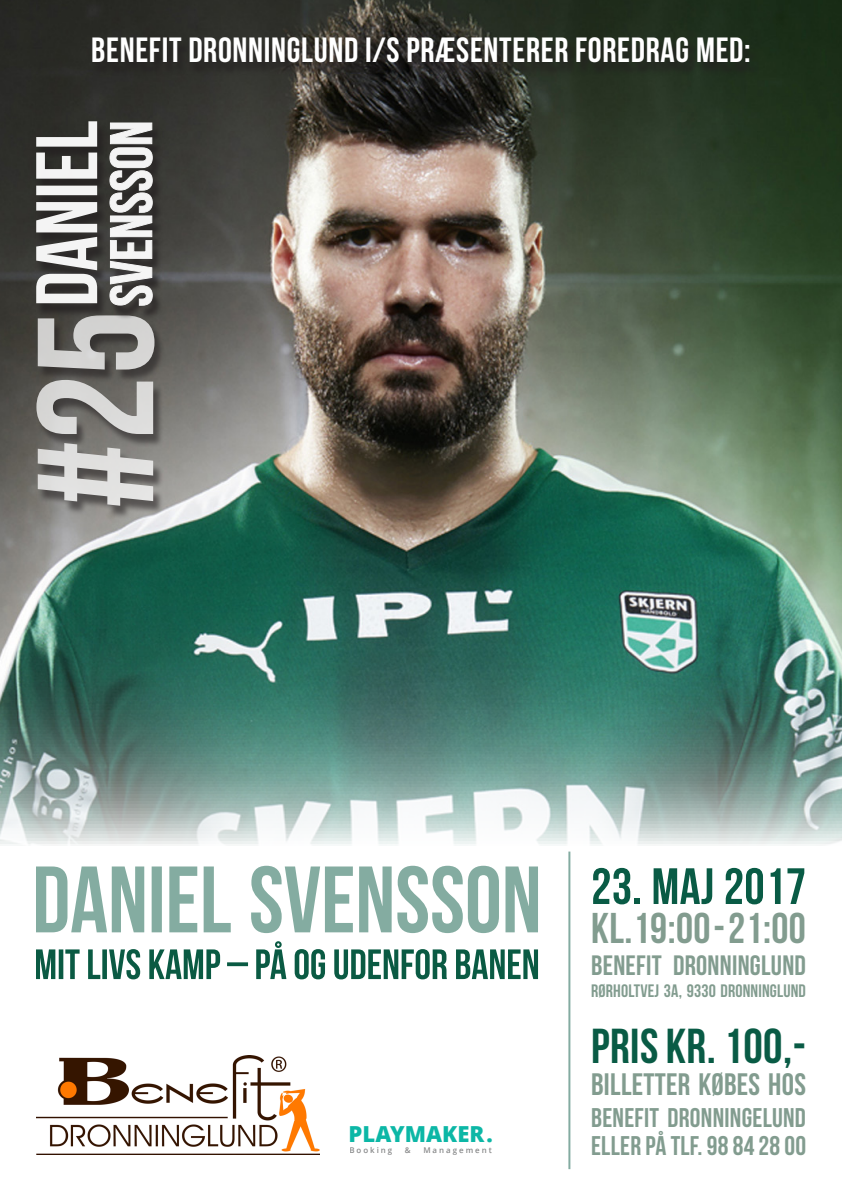
<style>
.page{position:relative;width:842px;height:1191px;background:#fff}
.page>*{position:absolute;margin:0;border:0;box-sizing:border-box;transform-origin:0 0}
.t1{font:51px "Bebas Neue";letter-spacing:.01em;color:#095b45}
.t2{font:49px "Bebas Neue";letter-spacing:.01em;color:#095b45}
.t3{font:43px "Bebas Neue";letter-spacing:.01em;color:#829c8f}
.t4{font:35px "Bebas Neue";letter-spacing:.02em;color:#fff}
.t5{font:31px "Bebas Neue";letter-spacing:.01em;color:#829c8f}
.t6{font:28px "Bebas Neue";letter-spacing:.01em;color:#829c8f}
.t7{font:27px/28.4px "Bebas Neue";letter-spacing:.01em;color:#829c8f}
.t8{font:800 22.1px "Open Sans";color:#0cb7a6}
.t9{font:18px "Bebas Neue";letter-spacing:.01em;color:#829c8f}
.t10{font:600 7.9px "Open Sans";letter-spacing:.25em;color:#88898a}
</style>
<div class="page">
<img style="left:0;top:0;width:842px;height:844px">
<div style="left:36px;top:318px;width:129px;height:201px;background:#231f20;opacity:.75"></div>
<svg style="left:36px;top:319px;width:118px;height:187px;background:#9e9d9b"></svg>
<div style="left:36px;top:124px;width:127px;height:195px;background:#231f20;opacity:.75"></div>
<svg style="left:109px;top:122px;width:44px;height:184px"></svg>
<svg style="left:36px;top:121px;width:61px;height:182px"></svg>
<svg style="left:36px;top:941px;width:502px;height:38px"></svg>
<div style="left:92px;top:41px;width:668px;height:36px;background:#231f20;opacity:.75"></div>
<svg style="left:36px;top:865px;width:502px;height:68px"></svg>
<hr style="left:568px;top:851px;width:2px;height:318px;background:#075744">
<img style="left:36px;top:1055px;width:283px;height:100px">
<p class="t4" style="left:91px;top:31px;width:661px">BENEFIT DRONNINGLUND I/S PRÆSENTERER FOREDRAG MED:</p>
<p class="t8" style="left:349px;top:1117px;width:146px">PLAYMAKER.</p>
<p class="t10" style="left:349px;top:1144px;width:44px">Booking</p>
<p class="t10" style="left:405px;top:1144px;width:7px">&amp;</p>
<p class="t10" style="left:423px;top:1144px;width:70px">Management</p>
<p class="t1" style="left:591px;top:858px;width:216px">23. MAJ 2017</p>
<p class="t3" style="left:591px;top:905px;width:216px">KL.19:00 - 21:00</p>
<p class="t6" style="left:591px;top:949px;width:216px">BENEFIT DRONNINGLUND</p>
<p class="t9" style="left:591px;top:981px;width:216px">RØRHOLTVEJ 3A, 9330 DRONNINGLUND</p>
<p class="t2" style="left:591px;top:1019px;width:216px">PRIS KR. 100,-</p>
<p class="t5" style="left:591px;top:1067px;width:216px">BILLETTER KØBES HOS</p>
<p class="t7" style="left:591px;top:1102px;width:216px">BENEFIT DRONNINGELUND<br>ELLER PÅ TLF. 98 84 28 00</p>
</div>
